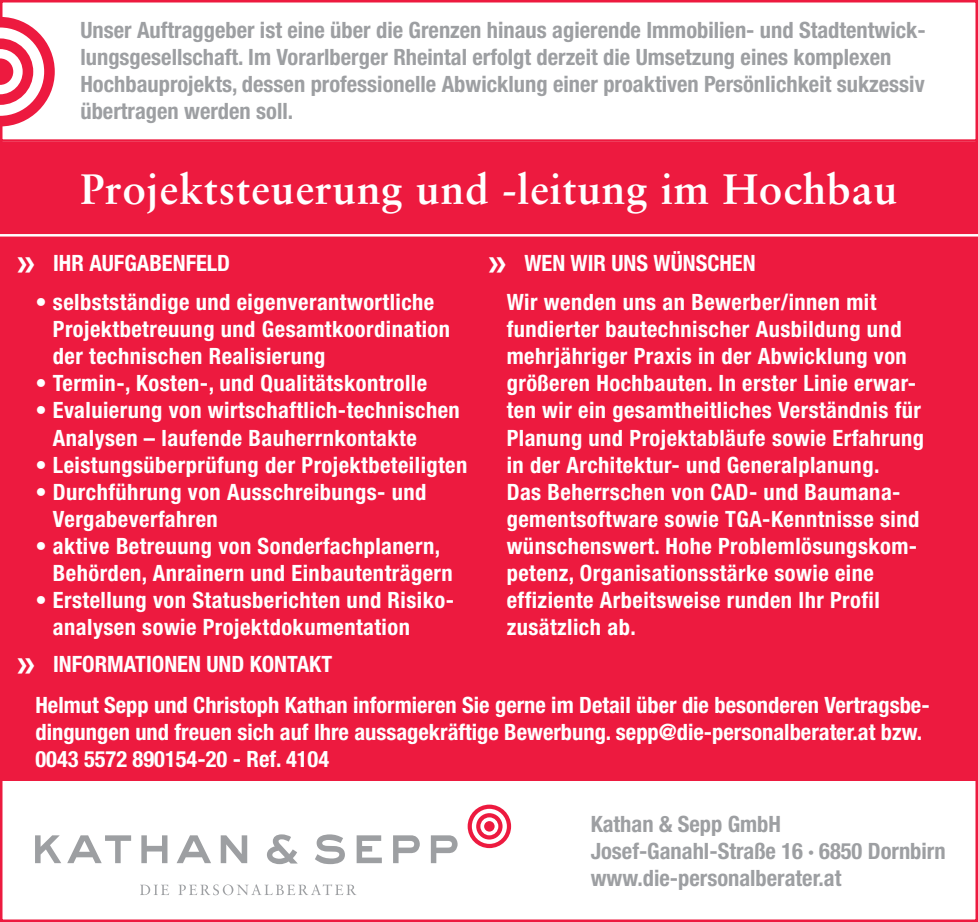
<style>
.page{position:relative;width:978px;height:922px;background:#fff}
.page>*{position:absolute;margin:0;border:0;box-sizing:border-box;transform-origin:0 0}
.t1{font:700 42.5px "Sabon LT Std";letter-spacing:.02em;color:#fff}
.t2{font:700 40px "Myriad Pro";color:#fff}
.t3{font:700 condensed 22.5px/27px "Helvetica Neue LT Std";letter-spacing:.02em;color:#fff}
.t4{font:700 condensed 22.5px/27px "Helvetica Neue LT Std";color:#9d9fa2}
.t5{font:700 condensed 22.5px/27px "Helvetica Neue LT Std";color:#fff}
.s1{font-family:"Myriad Pro";font-stretch:normal;font-size:40px}
</style>
<div class="page">
<div style="left:0;top:142px;width:978px;height:638px;background:#ed1a3f"></div>
<div style="left:0;top:0;width:978px;height:142px;border:2px solid #ed1a3f"></div>
<svg style="left:468px;top:804px;width:43px;height:43px"></svg>
<svg style="left:35px;top:835px;width:26px;height:27px"></svg>
<svg style="left:68px;top:835px;width:63px;height:27px"></svg>
<svg style="left:141px;top:835px;width:26px;height:27px"></svg>
<svg style="left:177px;top:835px;width:34px;height:27px"></svg>
<svg style="left:221px;top:835px;width:26px;height:27px"></svg>
<svg style="left:315px;top:834px;width:30px;height:29px"></svg>
<svg style="left:357px;top:835px;width:25px;height:27px"></svg>
<svg style="left:393px;top:835px;width:27px;height:27px"></svg>
<svg style="left:431px;top:835px;width:27px;height:27px"></svg>
<svg style="left:140px;top:884px;width:29px;height:10px"></svg>
<svg style="left:178px;top:884px;width:178px;height:11px"></svg>
<svg style="left:267px;top:834px;width:30px;height:29px"></svg>
<svg style="left:0;top:17px;width:55px;height:109px"></svg>
<hr style="left:0;top:234px;width:978px;height:2px;background:#fff">
<p class="t4" style="left:80px;top:17px;width:847px">Unser Auftraggeber ist eine über die Grenzen hinaus agierende Immobilien- und Stadtentwick&shy;lungsgesellschaft. Im Vorarlberger Rheintal erfolgt derzeit die Umsetzung eines komplexen Hochbauprojekts, dessen professionelle Abwicklung einer proaktiven Persönlichkeit sukzessiv übertragen werden soll.</p>
<h1 class="t1" style="left:81px;top:163px;width:818px">Projektsteuerung und -leitung im Hochbau</h1>
<h2 class="t2" style="left:17px;top:235px;width:20px">»</h2>
<p class="t5" style="left:488px;top:249px;width:269px"><span class="s1">»</span> WEN WIR UNS WÜNSCHEN</p>
<p class="t5" style="left:53px;top:249px;width:179px">IHR AUFGABENFELD</p>
<p class="t3" style="left:53px;top:288px;width:399px;text-indent:-18px">• selbstständige und eigenverantwortliche<br>Projektbetreuung und Gesamtkoordination der technischen Realisierung</p>
<p class="t3" style="left:35px;top:369px;width:393px">• Termin-, Kosten-, und Qualitätskontrolle</p>
<p class="t3" style="left:53px;top:396px;width:408px;text-indent:-18px">• Evaluierung von wirtschaftlich-technischen<br>Analysen – laufende Bauherrnkontakte</p>
<p class="t3" style="left:35px;top:450px;width:434px">• Leistungsüberprüfung der Projektbeteiligten</p>
<p class="t3" style="left:53px;top:477px;width:375px;text-indent:-18px">• Durchführung von Ausschreibungs- und<br>Vergabeverfahren</p>
<p class="t3" style="left:53px;top:531px;width:401px;text-indent:-18px">• aktive Betreuung von Sonderfachplanern,<br>Behörden, Anrainern und Einbautenträgern</p>
<p class="t3" style="left:53px;top:585px;width:403px;text-indent:-18px">• Erstellung von Statusberichten und Risiko&shy;analysen sowie Projektdokumentation</p>
<h2 class="t2" style="left:17px;top:636px;width:20px">»</h2>
<p class="t5" style="left:53px;top:650px;width:281px">INFORMATIONEN UND KONTAKT</p>
<p class="t3" style="left:507px;top:288px;width:419px">Wir wenden uns an Bewerber/innen mit fundierter bautechnischer Ausbildung und mehrjähriger Praxis in der Abwicklung von größeren Hochbauten. In erster Linie erwar&shy;ten wir ein gesamtheitliches Verständnis für Planung und Projektabläufe sowie Erfahrung in der Architektur- und Generalplanung.<br>Das Beherrschen von CAD- und Baumana&shy;gementsoftware sowie TGA-Kenntnisse sind wünschenswert. Hohe Problemlösungskom&shy;petenz, Organisationsstärke sowie eine effiziente Arbeitsweise runden Ihr Profil zusätzlich ab.</p>
<p class="t5" style="left:35px;top:691px;width:896px">Helmut Sepp und Christoph Kathan informieren Sie gerne im Detail über die besonderen Vertragsbe&shy;dingungen und freuen sich auf Ihre aussagekräftige Bewerbung. sepp@die-personalberater.at bzw.<br>0043 5572 890154-20 - Ref. 4104</p>
<p class="t4" style="left:591px;top:809px;width:356px">Kathan &amp; Sepp GmbH<br>Josef-Ganahl-Straße 16 · 6850 Dornbirn www.die-personalberater.at</p>
</div>
